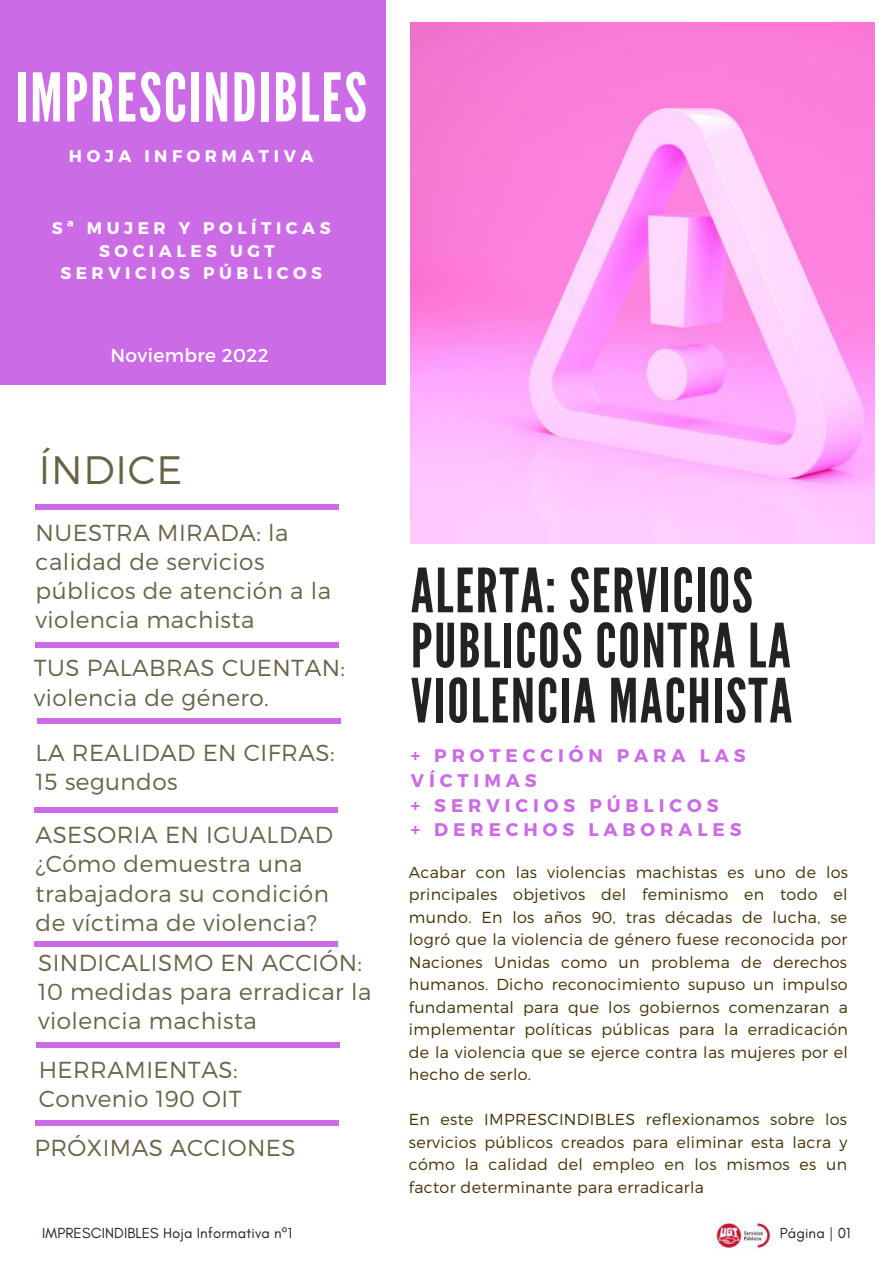
<style>
.page{position:relative;width:893px;height:1264px;background:#fff}
.page>*{position:absolute;margin:0;border:0;box-sizing:border-box;transform-origin:0 0}
.t1{font:66.9px "League Gothic";letter-spacing:.03em;color:#fff}
.t2{font:60.9px/55.1px "League Gothic";letter-spacing:.03em;color:#222}
.t3{font:300 39.6px "Montserrat";letter-spacing:.02em;color:#666346}
.t4{font:300 23.1px/29.2px "Montserrat";letter-spacing:.02em;color:#666346}
.t5{font:18.6px "Montserrat";letter-spacing:.02em;color:#fff}
.t6{font:700 18.3px/24.8px "Montserrat";letter-spacing:.27em;color:#cb6ce6}
.t7{font:700 16.8px/22.5px "Montserrat";letter-spacing:.27em;color:#fff;text-align:center}
.t8{font:300 15.9px/22.5px "Montserrat";letter-spacing:.02em;color:#423000;text-align:justify}
.t9{font:14.85px "Glacial Indifference";letter-spacing:.01em;color:#291b25}
.s1{font-family:"Noto Sans"}
</style>
<div class="page">
<div style="left:0;top:0;width:385px;height:384px;background:#cb6ce6"></div>
<div style="left:36px;top:504px;width:303px;height:6px;background:#cb6ce6"></div>
<img style="left:411px;top:23px;width:463px;height:520px">
<div style="left:35px;top:642px;width:303px;height:6px;background:#cb6ce6"></div>
<div style="left:37px;top:718px;width:304px;height:5px;background:#cb6ce6"></div>
<div style="left:34px;top:806px;width:303px;height:6px;background:#cb6ce6"></div>
<div style="left:34px;top:941px;width:303px;height:5px;background:#cb6ce6"></div>
<div style="left:36px;top:1041px;width:304px;height:6px;background:#cb6ce6"></div>
<div style="left:36px;top:1119px;width:303px;height:6px;background:#cb6ce6"></div>
<img style="left:713px;top:1213px;width:59px;height:36px">
<h1 class="t1" style="left:16px;top:59px;width:353px">IMPRESCINDIBLES</h1>
<p class="t7" style="left:69px;top:144px;width:246px">HOJA INFORMATIVA</p>
<p class="t7" style="left:52px;top:216px;width:280px">Sª MUJER Y POLÍTICAS<br>SOCIALES UGT<br>SERVICIOS PÚBLICOS</p>
<p class="t5" style="left:110px;top:343px;width:160px">Noviembre 2022</p>
<h3 class="t3" style="left:39px;top:443px;width:145px">ÍNDICE</h3>
<h3 class="t4" style="left:36px;top:516px;width:297px">NUESTRA MIRADA: la calidad de servicios públicos de atención a la violencia machista</h3>
<h3 class="t4" style="left:34px;top:652px;width:313px">TUS PALABRAS CUENTAN: violencia de género.</h3>
<h3 class="t4" style="left:36px;top:736px;width:300px">LA REALIDAD EN CIFRAS:<br>15 segundos</h3>
<h3 class="t4" style="left:36px;top:819px;width:299px">ASESORIA EN IGUALDAD ¿Cómo demuestra una trabajadora su condición de víctima de violencia?</h3>
<h3 class="t4" style="left:38px;top:946px;width:335px">SINDICALISMO EN ACCIÓN:<br>10 medidas para erradicar la violencia machista</h3>
<h3 class="t4" style="left:39px;top:1053px;width:204px">HERRAMIENTAS:<br>Convenio 190 OIT</h3>
<h3 class="t4" style="left:34px;top:1131px;width:263px">PRÓXIMAS ACCIONES</h3>
<h2 class="t2" style="left:411px;top:564px;width:383px">ALERTA: SERVICIOS<br>PUBLICOS CONTRA LA<br>VIOLENCIA MACHISTA</h2>
<p class="t6" style="left:411px;top:742px;width:336px">+ PROTECCIÓN PARA LAS<br>VÍCTIMAS<br>+ SERVICIOS PÚBLICOS<br>+ DERECHOS LABORALES</p>
<p class="t8" style="left:409px;top:860px;width:441px">Acabar con las violencias machistas es uno de los principales objetivos del feminismo en todo el mundo. En los años 90, tras décadas de lucha, se logró que la violencia de género fuese reconocida por Naciones Unidas como un problema de derechos humanos. Dicho reconocimiento supuso un impulso fundamental para que los gobiernos comenzaran a implementar políticas públicas para la erradicación de la violencia que se ejerce contra las mujeres por el hecho de serlo.</p>
<p class="t8" style="left:409px;top:1107px;width:440px">En este IMPRESCINDIBLES reflexionamos sobre los servicios públicos creados para eliminar esta lacra y cómo la calidad del empleo en los mismos es un factor determinante para erradicarla</p>
<p class="t9" style="left:42px;top:1223px;width:251px">IMPRESCINDIBLES Hoja Informativa n<span class="s1">º</span>1</p>
<p class="t9" style="left:779px;top:1223px;width:72px">Página | 01</p>
</div>
